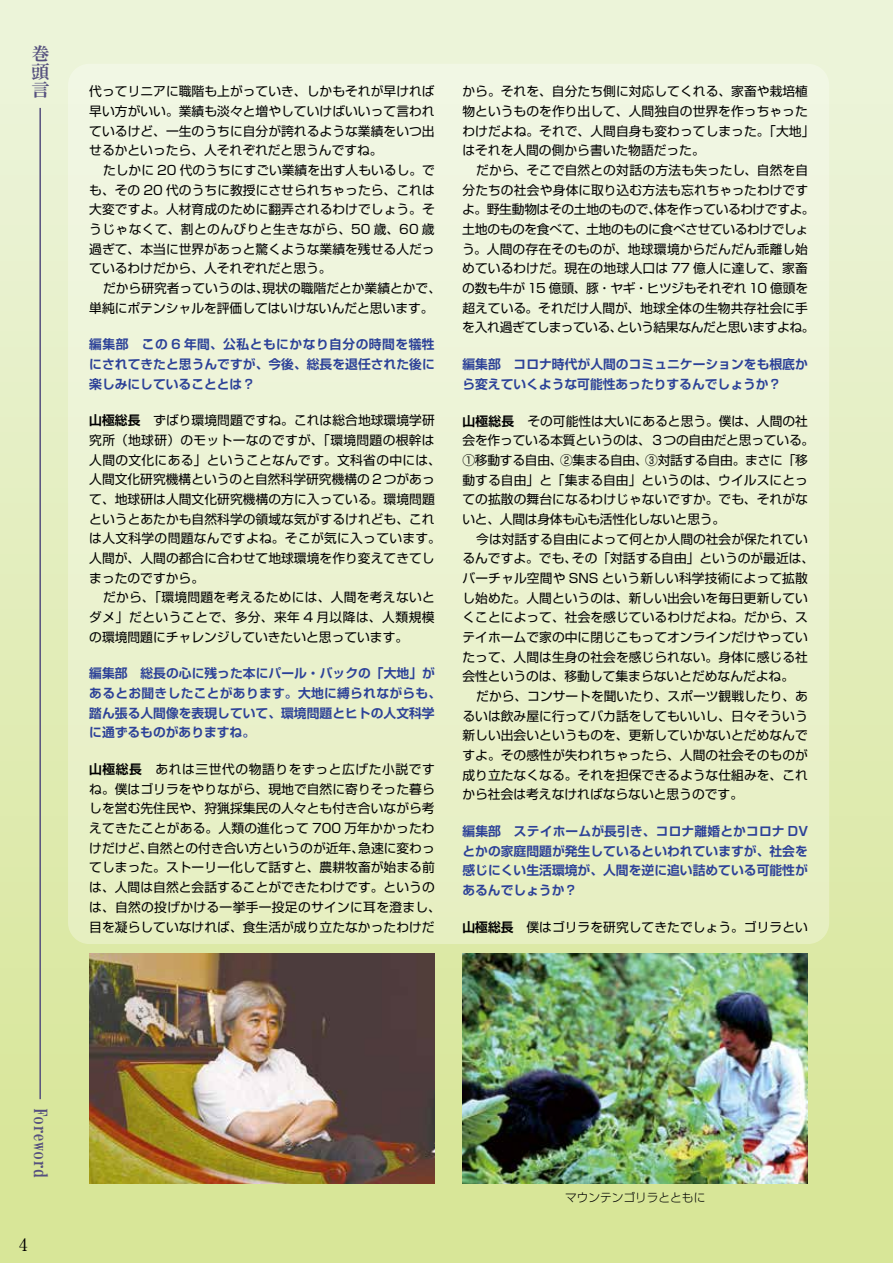
<style>
.page{position:relative;width:893px;height:1263px;background:#fff}
.page>*{position:absolute;margin:0;border:0;box-sizing:border-box;transform-origin:0 0}
.t1{font:18px/18px "HG Mincho E";letter-spacing:-.025em;color:#55507e;text-align:justify}
.t2{font:16.95px "Ryumin Pr 6 N";color:#000}
.t3{font:12.75px/19.6px "Shin Go Pr 6 N";letter-spacing:.005em;color:#000}
.t4{font:700 12.75px/19.6px "Shin Go Pro De";letter-spacing:.005em;color:#2c4198;text-align:justify}
.t5{font:12.75px/19.6px "Shin Go Pr 6 N";letter-spacing:-.015em;color:#000}
.t6{font:300 11.7px "Shin Go Pr 6 N";color:#000}
.s1{font-family:"Shin Go Pr 6 N De";font-weight:700}
</style>
<div class="page">
<div style="left:0;top:0;width:893px;height:1263px;background:linear-gradient(to bottom,#edf5de,#d7e594)"></div>
<div style="left:68px;top:64px;width:761px;height:880px;background:linear-gradient(to bottom,#f1f7e5,#e6efc1);border-radius:21px"></div>
<img style="left:89px;top:954px;width:346px;height:229px">
<img style="left:462px;top:954px;width:346px;height:229px">
<hr style="left:39px;top:108px;width:2px;height:991px;background:#55507e">
<h1 class="t1" style="left:32px;top:45px;width:19px">巻頭言</h1>
<p class="t3" style="left:89px;top:81px;width:347px;text-align:justify">代ってリニアに職階も上がっていき、しかもそれが早ければ早い方がいい。業績も淡々と増やしていけばいいって言われているけど、一生のうちに自分が誇れるような業績をいつ出せるかといったら、人それぞれだと思うんですね。</p>
<p class="t3" style="left:89px;top:159px;width:347px;text-align:justify;text-indent:14px">たしかに 20 代のうちにすごい業績を出す人もいるし。でも、その 20 代のうちに教授にさせられちゃったら、これは大変ですよ。人材育成のために翻弄されるわけでしょう。そうじゃなくて、割とのんびりと生きながら、50 歳、60 歳過ぎて、本当に世界があっと驚くような業績を残せる人だっているわけだから、人それぞれだと思う。</p>
<p class="t3" style="left:89px;top:277px;width:353px;text-indent:14px">だから研究者っていうのは、現状の職階だとか業績とかで、単純にポテンシャルを評価してはいけないんだと思います。</p>
<p class="t4" style="left:89px;top:333px;width:347px">編集部　この 6 年間、公私ともにかなり自分の時間を犠牲にされてきたと思うんですが、今後、総長を退任された後に楽しみにしていることとは？</p>
<p class="t3" style="left:89px;top:410px;width:353px"><span class="s1">山極総長</span>　ずばり環境問題ですね。これは総合地球環境学研究所（地球研）のモットーなのですが、「環境問題の根幹は人間の文化にある」ということなんです。文科省の中には、人間文化研究機構というのと自然科学研究機構の 2 つがあって、地球研は人間文化研究機構の方に入っている。環境問題というとあたかも自然科学の領域な気がするけれども、これは人文科学の問題なんですよね。そこが気に入っています。人間が、人間の都合に合わせて地球環境を作り変えてきてしまったのですから。</p>
<p class="t3" style="left:89px;top:587px;width:347px;text-align:justify;text-indent:14px">だから、「環境問題を考えるためには、人間を考えないとダメ」だということで、多分、来年 4 月以降は、人類規模の環境問題にチャレンジしていきたいと思っています。</p>
<p class="t4" style="left:89px;top:662px;width:353px;text-align:left">編集部　総長の心に残った本にパール・バックの「大地」があるとお聞きしたことがあります。大地に縛られながらも、踏ん張る人間像を表現していて、環境問題とヒトの人文科学に通ずるものがありますね。</p>
<p class="t3" style="left:89px;top:758px;width:353px"><span class="s1">山極総長</span>　あれは三世代の物語りをずっと広げた小説ですね。僕はゴリラをやりながら、現地で自然に寄りそった暮らしを営む先住民や、狩猟採集民の人々とも付き合いながら考えてきたことがある。人類の進化って 700 万年かかったわけだけど、自然との付き合い方というのが近年、急速に変わってしまった。ストーリー化して話すと、農耕牧畜が始まる前は、人間は自然と会話することができたわけです。というのは、自然の投げかける一挙手一投足のサインに耳を澄まし、目を凝らしていなければ、食生活が成り立たなかったわけだ</p>
<p class="t3" style="left:462px;top:81px;width:353px">から。それを、自分たち側に対応してくれる、家畜や栽培植物というものを作り出して、人間独自の世界を作っちゃったわけだよね。それで、人間自身も変わってしまった。「大地」はそれを人間の側から書いた物語だった。</p>
<p class="t3" style="left:462px;top:160px;width:354px;text-indent:14px">だから、そこで自然との対話の方法も失ったし、自然を自分たちの社会や身体に取り込む方法も忘れちゃったわけですよ。野生動物はその土地のもので、体を作っているわけですよ。土地のものを食べて、土地のものに食べさせているわけでしょう。人間の存在そのものが、地球環境からだんだん乖離し始めているわけだ。現在の地球人口は 77 億人に達して、家畜の数も牛が 15 億頭、豚・ヤギ・ヒツジもそれぞれ 10 億頭を超えている。それだけ人間が、地球全体の生物共存社会に手を入れ過ぎてしまっている、という結果なんだと思いますよね。</p>
<p class="t4" style="left:462px;top:353px;width:347px">編集部　コロナ時代が人間のコミュニケーションをも根底から変えていくような可能性あったりするんでしょうか？</p>
<p class="t5" style="left:462px;top:410px;width:353px"><span class="s1">山極総長</span>　その可能性は大いにあると思う。僕は、人間の社会を作っている本質というのは、３つの自由だと思っている。<br>①移動する自由、②集まる自由、③対話する自由。まさに「移動する自由」と「集まる自由」というのは、ウイルスにとっての拡散の舞台になるわけじゃないですか。でも、それがないと、人間は身体も心も活性化しないと思う。</p>
<p class="t3" style="left:462px;top:528px;width:353px;text-indent:14px">今は対話する自由によって何とか人間の社会が保たれているんですよ。でも、その「対話する自由」というのが最近は、バーチャル空間や SNS という新しい科学技術によって拡散し始めた。人間というのは、新しい出会いを毎日更新していくことによって、社会を感じているわけだよね。だから、ステイホームで家の中に閉じこもってオンラインだけやっていたって、人間は生身の社会を感じられない。身体に感じる社会性というのは、移動して集まらないとだめなんだよね。</p>
<p class="t3" style="left:462px;top:685px;width:347px;text-align:justify;text-indent:14px">だから、コンサートを聞いたり、スポーツ観戦したり、あるいは飲み屋に行ってバカ話をしてもいいし、日々そういう新しい出会いというものを、更新していかないとだめなんですよ。その感性が失われちゃったら、人間の社会そのものが成り立たなくなる。それを担保できるような仕組みを、これから社会は考えなければならないと思うのです。</p>
<p class="t4" style="left:462px;top:820px;width:347px">編集部　ステイホームが長引き、コロナ離婚とかコロナ DVとかの家庭問題が発生しているといわれていますが、社会を感じにくい生活環境が、人間を逆に追い詰めている可能性があるんでしょうか？</p>
<p class="t3" style="left:462px;top:916px;width:347px"><span class="s1">山極総長</span>　僕はゴリラを研究してきたでしょう。ゴリラとい</p>
<h1 class="t1" style="left:50px;top:1108px;width:71px;rotate:90deg">Foreword</h1>
<h2 class="t2" style="left:19px;top:1231px;width:10px">4</h2>
<p class="t6" style="left:565px;top:1188px;width:142px">マウンテンゴリラとともに</p>
</div>
